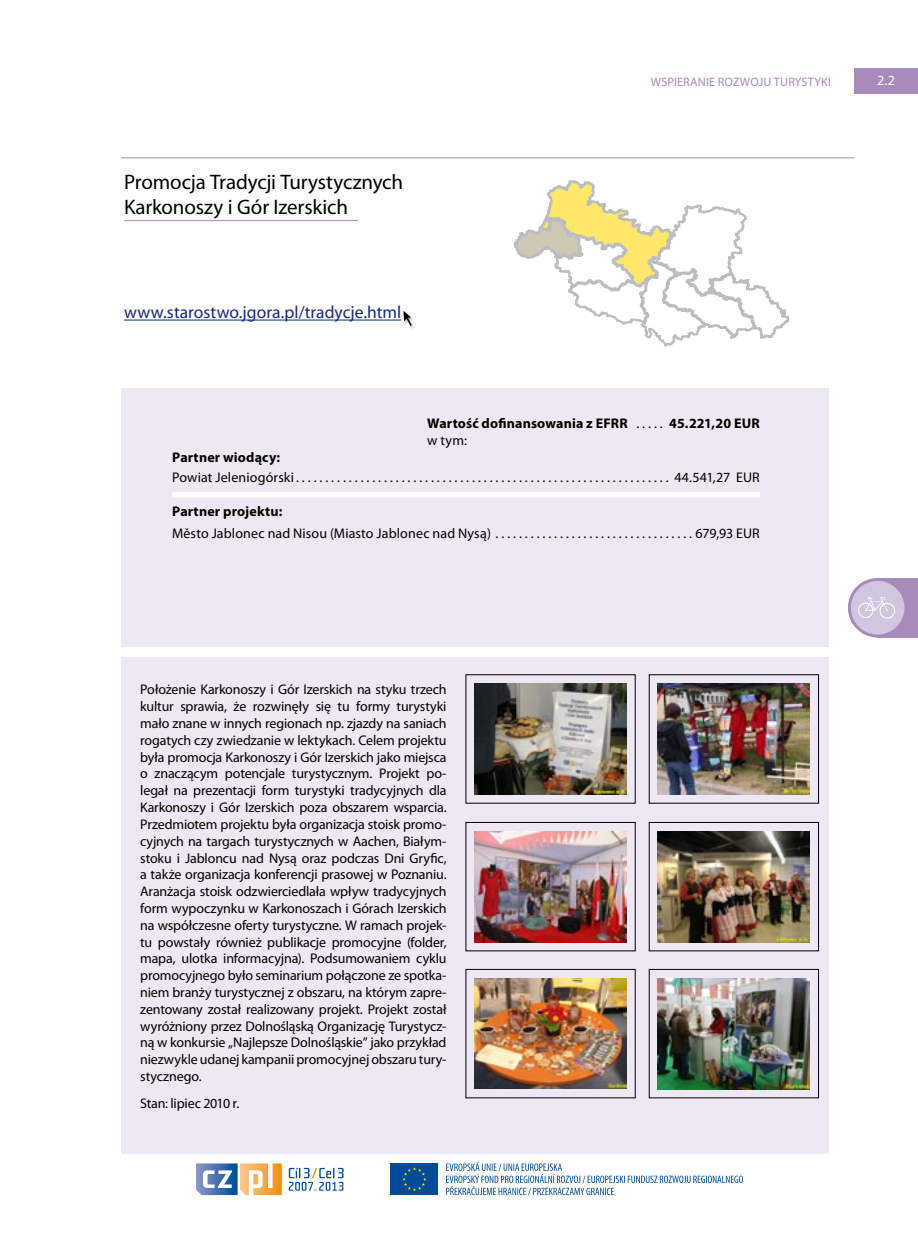
<style>
.page{position:relative;width:918px;height:1241px;background:#fff}
.page>*{position:absolute;margin:0;border:0;box-sizing:border-box;transform-origin:0 0}
.nazwa_dziedziny_2_2{font:21px/25.2px "Myriad Pro";letter-spacing:-.01em;color:#000}
.t1{font:17.5px "Myriad Pro";color:#162983}
.t2{font:14px/16.8px "Myriad Pro";color:#000;text-align:justify}
.t3{font:700 14px "Myriad Pro";letter-spacing:.01em;color:#000}
.t4{font:14px "Myriad Pro";color:#fff}
.t5{font:12.25px "Myriad Pro";letter-spacing:.015em;color:#a78bbc}
.s1{font-weight:400}
</style>
<div class="page">
<svg style="left:196px;top:1163px;width:86px;height:31px"></svg>
<svg style="left:289px;top:1167px;width:54px;height:23px"></svg>
<div style="left:391px;top:1163px;width:47px;height:31px;background:#004c98"></div>
<svg style="left:402px;top:1167px;width:24px;height:23px"></svg>
<svg style="left:446px;top:1162px;width:297px;height:33px"></svg>
<div style="left:877px;top:578px;width:41px;height:59px;background:#a78bbc"></div>
<svg style="left:848px;top:578px;width:59px;height:59px"></svg>
<div style="left:851px;top:581px;width:53px;height:53px;background:#d2c5df;border-radius:50%"></div>
<svg style="left:858px;top:597px;width:37px;height:21px"></svg>
<hr style="left:124px;top:319px;width:277px;height:1px;background:#162983">
<div style="left:404px;top:312px;width:10px;height:16px;background:#000;opacity:.25"></div>
<svg style="left:403px;top:311px;width:9px;height:15px"></svg>
<div style="left:121px;top:388px;width:707px;height:765px;background:#ede8f3"></div>
<svg style="left:514px;top:180px;width:276px;height:167px"></svg>
<hr style="left:121px;top:157px;width:733px;height:1px;background:#a78bbc">
<div style="left:854px;top:68px;width:64px;height:26px;background:#a78bbc"></div>
<hr style="left:124px;top:220px;width:234px;height:1px;background:#a78bbc">
<div style="left:172px;top:492px;width:588px;height:5px;background:#fff"></div>
<div style="left:115px;top:647px;width:721px;height:9px;background:#fff"></div>
<div style="left:649px;top:822px;width:170px;height:128px;border:1px solid #000"></div>
<div style="left:649px;top:969px;width:170px;height:128px;border:1px solid #000"></div>
<img style="left:475px;top:683px;width:151px;height:111px">
<img style="left:475px;top:831px;width:151px;height:110px">
<img style="left:475px;top:978px;width:151px;height:110px">
<img style="left:658px;top:683px;width:152px;height:111px">
<img style="left:658px;top:831px;width:152px;height:110px">
<img style="left:658px;top:978px;width:152px;height:110px">
<p class="nazwa_dziedziny_2_2" style="left:124px;top:169px;width:280px">Promocja Tradycji Turystycznych<br>Karkonoszy i Gór Izerskich</p>
<p class="t1" style="left:124px;top:301px;width:279px">www.starostwo.jgora.pl/tradycje.html</p>
<p class="t5" style="left:651px;top:75px;width:182px">WSPIERANIE ROZWOJU TURYSTYKI</p>
<p class="t3" style="left:427px;top:414px;width:208px">Wartość dofinansowania z EFRR <span class="s1">......</span></p>
<p class="t3" style="left:669px;top:414px;width:92px">45.221,20 EUR</p>
<p class="t2" style="left:427px;top:431px;width:41px">w tym:</p>
<p class="t3" style="left:172px;top:448px;width:110px">Partner wiodący:</p>
<p class="t2" style="left:172px;top:469px;width:128px">Powiat Jeleniogórski ...............................................................</p>
<p class="t2" style="left:674px;top:469px;width:87px">44.541,27 EUR</p>
<p class="t3" style="left:172px;top:502px;width:112px">Partner projektu:</p>
<p class="t2" style="left:172px;top:524px;width:323px">Město Jablonec nad Nisou (Miasto Jablonec nad Nysą) ..................................</p>
<p class="t2" style="left:695px;top:524px;width:66px">679,93 EUR</p>
<p class="t4" style="left:877px;top:72px;width:19px">2.2</p>
<p class="t2" style="left:140px;top:681px;width:308px">Położenie Karkonoszy i Gór Izerskich na styku trzech kultur sprawia, że rozwinęły się tu formy turystyki mało znane w innych regionach np. zjazdy na saniach rogatych czy zwiedzanie w lektykach. Celem projektu była promocja Karkonoszy i Gór Izerskich jako miejsca o znaczącym potencjale turystycznym. Projekt po&shy;legał na prezentacji form turystyki tradycyjnych dla Karkonoszy i Gór Izerskich poza obszarem wsparcia.<br>Przedmiotem projektu była organizacja stoisk promo&shy;cyjnych na targach turystycznych w Aachen, Białym&shy;stoku i Jabloncu nad Nysą oraz podczas Dni Gryfic, a także organizacja konferencji prasowej w Poznaniu.<br>Aranżacja stoisk odzwierciedlała wpływ tradycyjnych form wypoczynku w Karkonoszach i Górach Izerskich na współczesne oferty turystyczne. W ramach projek&shy;tu powstały również publikacje promocyjne (folder, mapa, ulotka informacyjna). Podsumowaniem cyklu promocyjnego było seminarium połączone ze spotka&shy;niem branży turystycznej z obszaru, na którym zapre&shy;zentowany został realizowany projekt. Projekt został wyróżniony przez Dolnośląską Organizację Turystycz&shy;ną w konkursie „Najlepsze Dolnośląskie” jako przykład niezwykle udanej kampanii promocyjnej obszaru tury&shy;stycznego.</p>
<p class="t2" style="left:140px;top:1094px;width:101px">Stan: lipiec 2010 r.</p>
</div>
